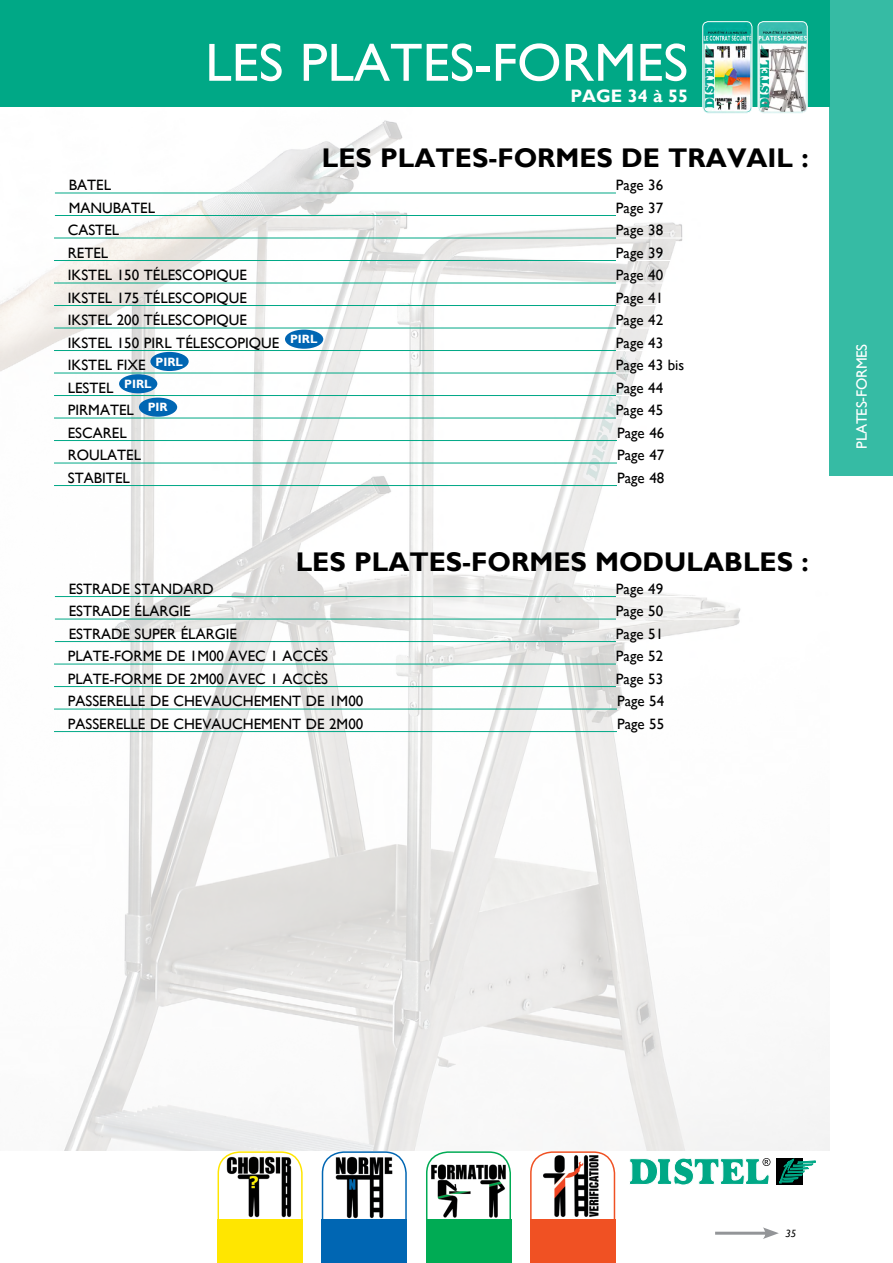
<style>
.page{position:relative;width:893px;height:1263px;background:#fff}
.page>*{position:absolute;margin:0;border:0;box-sizing:border-box;transform-origin:0 0}
.t1{font:54px "Gill Sans";color:#fff}
.t2{font:700 27px "Gill Sans";color:#000}
.t3{font:700 18px "Gill Sans";color:#fff}
.t4{font:15px "Gill Sans";color:#000}
.t5{font:15px "Gill Sans";letter-spacing:-.015em;color:#fff}
.t6{font:700 12px "Gill Sans";color:#fff}
.t7{font:italic 10.5px "Gill Sans";color:#000}
</style>
<div class="page">
<img style="left:1px;top:106px;width:828px;height:1044px">
<hr style="left:55px;top:193px;width:561px;height:1px;background:#00a886">
<hr style="left:616px;top:193px;width:193px;height:1px;background:#fff">
<hr style="left:55px;top:215px;width:561px;height:1px;background:#00a886">
<hr style="left:616px;top:215px;width:193px;height:1px;background:#fff">
<hr style="left:54px;top:238px;width:562px;height:1px;background:#00a886">
<hr style="left:616px;top:238px;width:193px;height:1px;background:#fff">
<hr style="left:54px;top:260px;width:562px;height:1px;background:#00a886">
<hr style="left:616px;top:260px;width:193px;height:1px;background:#fff">
<hr style="left:54px;top:283px;width:562px;height:1px;background:#00a886">
<hr style="left:616px;top:283px;width:193px;height:1px;background:#fff">
<hr style="left:54px;top:305px;width:562px;height:1px;background:#00a886">
<hr style="left:616px;top:305px;width:193px;height:1px;background:#fff">
<hr style="left:54px;top:328px;width:292px;height:1px;background:#00a886">
<hr style="left:346px;top:328px;width:270px;height:1px;background:#00a886">
<hr style="left:616px;top:328px;width:193px;height:1px;background:#fff">
<hr style="left:54px;top:350px;width:562px;height:1px;background:#00a886">
<hr style="left:616px;top:350px;width:193px;height:1px;background:#fff">
<hr style="left:54px;top:373px;width:562px;height:1px;background:#00a886">
<hr style="left:616px;top:373px;width:193px;height:1px;background:#fff">
<hr style="left:54px;top:395px;width:562px;height:1px;background:#00a886">
<hr style="left:616px;top:395px;width:193px;height:1px;background:#fff">
<hr style="left:54px;top:418px;width:562px;height:1px;background:#00a886">
<hr style="left:616px;top:418px;width:193px;height:1px;background:#fff">
<hr style="left:54px;top:440px;width:563px;height:1px;background:#00a886">
<hr style="left:617px;top:440px;width:192px;height:1px;background:#fff">
<hr style="left:54px;top:463px;width:563px;height:1px;background:#00a886">
<hr style="left:617px;top:463px;width:192px;height:1px;background:#fff">
<hr style="left:54px;top:485px;width:563px;height:1px;background:#00a886">
<hr style="left:617px;top:485px;width:192px;height:1px;background:#fff">
<hr style="left:55px;top:596px;width:561px;height:1px;background:#00a886">
<hr style="left:616px;top:596px;width:193px;height:1px;background:#fff">
<hr style="left:55px;top:619px;width:561px;height:1px;background:#00a886">
<hr style="left:616px;top:619px;width:193px;height:1px;background:#fff">
<hr style="left:55px;top:641px;width:561px;height:1px;background:#00a886">
<hr style="left:616px;top:641px;width:193px;height:1px;background:#fff">
<hr style="left:54px;top:664px;width:562px;height:1px;background:#00a886">
<hr style="left:616px;top:664px;width:193px;height:1px;background:#fff">
<hr style="left:54px;top:686px;width:562px;height:1px;background:#00a886">
<hr style="left:616px;top:686px;width:193px;height:1px;background:#fff">
<hr style="left:54px;top:709px;width:563px;height:1px;background:#00a886">
<hr style="left:617px;top:709px;width:192px;height:1px;background:#fff">
<hr style="left:54px;top:731px;width:563px;height:1px;background:#00a886">
<hr style="left:617px;top:731px;width:192px;height:1px;background:#fff">
<div style="left:285px;top:330px;width:38px;height:19px;background:#0066b3;border-radius:50%"></div>
<div style="left:830px;top:0;width:63px;height:475px;background:#36bba4"></div>
<div style="left:1px;top:0;width:829px;height:106px;background:#00a886"></div>
<img style="left:758px;top:22px;width:49px;height:91px">
<div style="left:758px;top:21px;width:50px;height:92px;border:1px solid #fff;border-radius:6px"></div>
<img style="left:703px;top:22px;width:49px;height:91px">
<div style="left:702px;top:21px;width:50px;height:93px;border:1px solid #fff;border-radius:6px"></div>
<div style="left:777px;top:1158px;width:26px;height:26px;background:#000"></div>
<svg style="left:779px;top:1159px;width:37px;height:24px"></svg>
<svg style="left:629px;top:1158px;width:141px;height:27px"></svg>
<hr style="left:715px;top:1232px;width:53px;height:3px;background:#939598">
<svg style="left:763px;top:1227px;width:16px;height:12px"></svg>
<div style="left:139px;top:398px;width:38px;height:19px;background:#0066b3;border-radius:50%"></div>
<img style="left:431px;top:1164px;width:75px;height:54px">
<div style="left:426px;top:1151px;width:85px;height:89px;border:2px solid #00ab54;border-radius:21px"></div>
<img style="left:225px;top:1155px;width:68px;height:63px">
<div style="left:218px;top:1151px;width:85px;height:89px;border:2px solid #ffe600;border-radius:21px"></div>
<img style="left:334px;top:1154px;width:59px;height:64px">
<div style="left:322px;top:1151px;width:85px;height:89px;border:2px solid #0066b3;border-radius:21px"></div>
<img style="left:542px;top:1154px;width:60px;height:63px">
<div style="left:530px;top:1151px;width:85px;height:89px;border:2px solid #f05123;border-radius:21px"></div>
<div style="left:218px;top:1219px;width:85px;height:44px;background:#ffe600"></div>
<div style="left:322px;top:1219px;width:85px;height:44px;background:#0066b3"></div>
<div style="left:426px;top:1219px;width:85px;height:44px;background:#00ab54"></div>
<div style="left:530px;top:1219px;width:85px;height:44px;background:#f05123"></div>
<div style="left:150px;top:352px;width:39px;height:19px;background:#0066b3;border-radius:50%"></div>
<div style="left:119px;top:374px;width:38px;height:19px;background:#0066b3;border-radius:50%"></div>
<h1 class="t1" style="left:205px;top:31px;width:484px">LES PLATES-FORMES</h1>
<p class="t3" style="left:570px;top:85px;width:119px">PAGE 34 à 55</p>
<h2 class="t2" style="left:322px;top:142px;width:488px">LES PLATES-FORMES DE TRAVAIL :</h2>
<p class="t4" style="left:69px;top:176px;width:44px">BATEL</p>
<p class="t4" style="left:616px;top:176px;width:49px">Page 36</p>
<p class="t4" style="left:69px;top:199px;width:88px">MANUBATEL</p>
<p class="t4" style="left:616px;top:199px;width:49px">Page 37</p>
<p class="t4" style="left:68px;top:221px;width:53px">CASTEL</p>
<p class="t4" style="left:616px;top:221px;width:49px">Page 38</p>
<p class="t4" style="left:68px;top:244px;width:42px">RETEL</p>
<p class="t4" style="left:616px;top:244px;width:49px">Page 39</p>
<p class="t4" style="left:68px;top:266px;width:181px">IKSTEL 150 TÉLESCOPIQUE</p>
<p class="t4" style="left:616px;top:266px;width:49px">Page 40</p>
<p class="t4" style="left:68px;top:289px;width:181px">IKSTEL 175 TÉLESCOPIQUE</p>
<p class="t4" style="left:616px;top:289px;width:49px">Page 41</p>
<p class="t4" style="left:68px;top:311px;width:181px">IKSTEL 200 TÉLESCOPIQUE</p>
<p class="t4" style="left:616px;top:311px;width:49px">Page 42</p>
<p class="t4" style="left:68px;top:334px;width:213px">IKSTEL 150 PIRL TÉLESCOPIQUE</p>
<p class="t4" style="left:616px;top:334px;width:49px">Page 43</p>
<p class="t4" style="left:68px;top:356px;width:79px">IKSTEL FIXE</p>
<p class="t4" style="left:616px;top:356px;width:70px">Page 43 bis</p>
<p class="t4" style="left:68px;top:379px;width:47px">LESTEL</p>
<p class="t4" style="left:616px;top:379px;width:49px">Page 44</p>
<p class="t4" style="left:68px;top:401px;width:68px">PIRMATEL</p>
<p class="t4" style="left:616px;top:401px;width:49px">Page 45</p>
<p class="t4" style="left:68px;top:424px;width:60px">ESCAREL</p>
<p class="t4" style="left:617px;top:424px;width:49px">Page 46</p>
<p class="t4" style="left:68px;top:446px;width:75px">ROULATEL</p>
<p class="t4" style="left:617px;top:446px;width:49px">Page 47</p>
<p class="t4" style="left:68px;top:469px;width:64px">STABITEL</p>
<p class="t4" style="left:617px;top:469px;width:49px">Page 48</p>
<p class="t6" style="left:290px;top:332px;width:29px">PIRL</p>
<p class="t6" style="left:155px;top:354px;width:29px">PIRL</p>
<p class="t6" style="left:124px;top:377px;width:29px">PIRL</p>
<p class="t6" style="left:148px;top:400px;width:21px">PIR</p>
<h2 class="t2" style="left:296px;top:546px;width:514px">LES PLATES-FORMES MODULABLES :</h2>
<p class="t4" style="left:69px;top:580px;width:147px">ESTRADE STANDARD</p>
<p class="t4" style="left:616px;top:580px;width:49px">Page 49</p>
<p class="t4" style="left:69px;top:602px;width:124px">ESTRADE ÉLARGIE</p>
<p class="t4" style="left:616px;top:602px;width:49px">Page 50</p>
<p class="t4" style="left:69px;top:625px;width:170px">ESTRADE SUPER ÉLARGIE</p>
<p class="t4" style="left:616px;top:625px;width:49px">Page 51</p>
<p class="t4" style="left:68px;top:647px;width:262px">PLATE-FORME DE 1M00 AVEC 1 ACCÈS</p>
<p class="t4" style="left:616px;top:647px;width:49px">Page 52</p>
<p class="t4" style="left:68px;top:670px;width:262px">PLATE-FORME DE 2M00 AVEC 1 ACCÈS</p>
<p class="t4" style="left:616px;top:670px;width:49px">Page 53</p>
<p class="t4" style="left:68px;top:692px;width:297px">PASSERELLE DE CHEVAUCHEMENT DE 1M00</p>
<p class="t4" style="left:617px;top:692px;width:49px">Page 54</p>
<p class="t4" style="left:68px;top:715px;width:297px">PASSERELLE DE CHEVAUCHEMENT DE 2M00</p>
<p class="t4" style="left:617px;top:715px;width:49px">Page 55</p>
<p class="t5" style="left:853px;top:449px;width:107px;rotate:-90deg">PLATES-FORMES</p>
<p class="t7" style="left:785px;top:1227px;width:12px">35</p>
</div>
